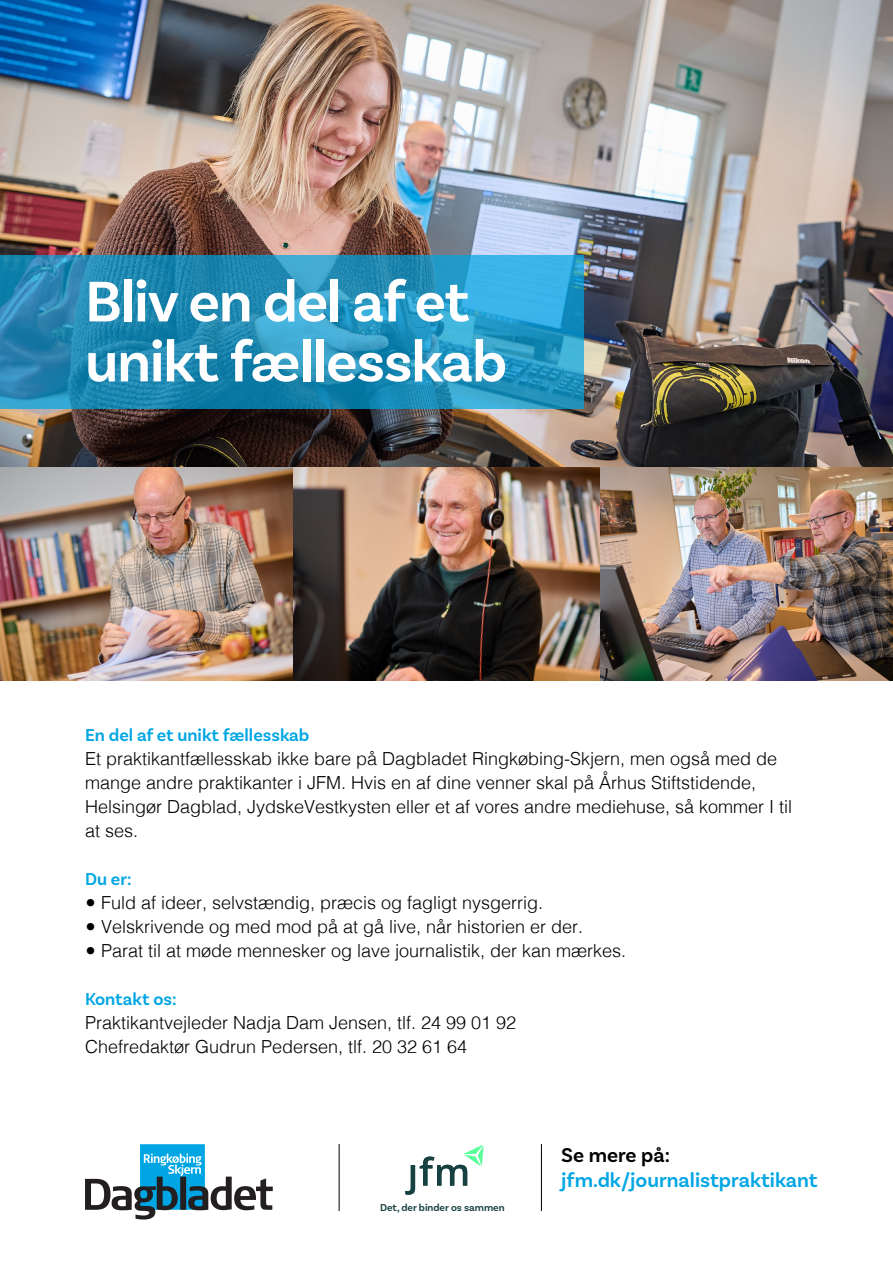
<style>
.page{position:relative;width:893px;height:1263px;background:#fff}
.page>*{position:absolute;margin:0;border:0;box-sizing:border-box;transform-origin:0 0}
.t1{font:600 60px "Basic Sans";letter-spacing:-.02em;color:#fff}
.t2{font:600 21px "Basic Sans";color:#00a6e4}
.t3{font:600 21px "Basic Sans";color:#000}
.t4{font:300 18px/24px "Helvetica";color:#000}
.t5{font:600 18px "Basic Sans";color:#00a6e4}
.t6{font:600 10.5px "Basic Sans";color:#174040}
.s1{font-family:"Ronnia Fyens";font-weight:400}
</style>
<div class="page">
<hr style="left:541px;top:1144px;width:1px;height:67px;background:#000">
<svg style="left:405px;top:1145px;width:79px;height:50px"></svg>
<hr style="left:339px;top:1144px;width:1px;height:67px;background:#000">
<svg style="left:85px;top:1144px;width:188px;height:75px"></svg>
<img style="left:0;top:0;width:893px;height:680px">
<svg style="left:0;top:255px;width:584px;height:153px;background:#2490bb"></svg>
<p class="t1" style="left:85px;top:265px;width:386px">Bliv en del af et</p>
<p class="t1" style="left:85px;top:325px;width:424px">unikt fællesskab</p>
<p class="t5" style="left:85px;top:724px;width:226px">En del af et unikt fællesskab</p>
<p class="t4" style="left:85px;top:745px;width:709px">Et praktikantfællesskab ikke bare på Dagbladet Ringkøbing-Skjern, men også med de mange andre praktikanter i JFM. Hvis en af dine venner skal på Århus Stiftstidende, Helsingør Dagblad, JydskeVestkysten eller et af vores andre mediehuse, så kommer I til at ses.</p>
<p class="t5" style="left:85px;top:868px;width:48px">Du er:</p>
<p class="t4" style="left:85px;top:889px;width:460px"><span class="s1">○</span> Fuld af ideer, selvstændig, præcis og fagligt nysgerrig.</p>
<p class="t4" style="left:85px;top:913px;width:500px"><span class="s1">○</span> Velskrivende og med mod på at gå live, når historien er der.</p>
<p class="t4" style="left:85px;top:937px;width:543px"><span class="s1">○</span> Parat til at møde mennesker og lave journalistik, der kan mærkes.</p>
<p class="t5" style="left:85px;top:988px;width:93px">Kontakt os:</p>
<p class="t4" style="left:85px;top:1009px;width:433px">Praktikantvejleder Nadja Dam Jensen, tlf. 24 99 01 92</p>
<p class="t4" style="left:85px;top:1033px;width:384px">Chefredaktør Gudrun Pedersen, tlf. 20 32 61 64</p>
<p class="t6" style="left:380px;top:1201px;width:126px">Det, der binder os sammen</p>
<p class="t3" style="left:561px;top:1142px;width:110px">Se mere på:</p>
<p class="t2" style="left:561px;top:1167px;width:258px">jfm.dk/journalistpraktikant</p>
</div>
